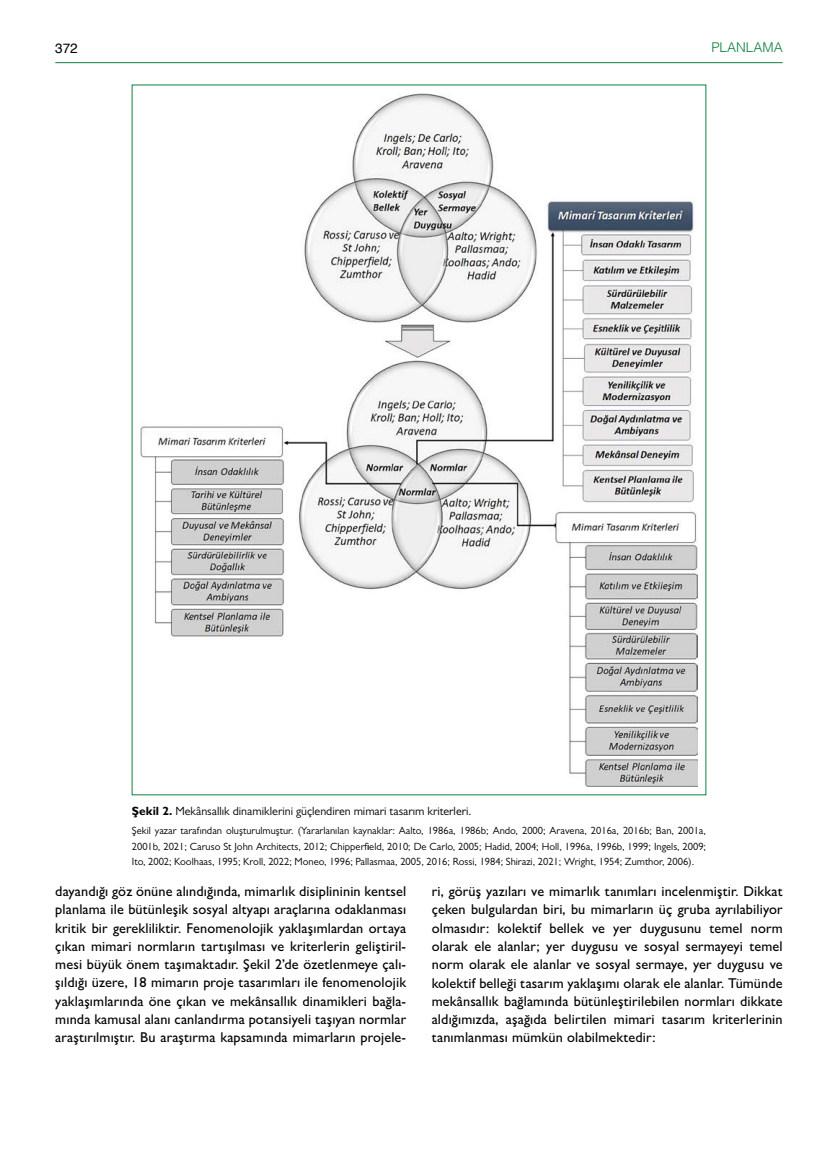
<style>
.page{position:relative;width:838px;height:1170px;background:#fff}
.page>*{position:absolute;margin:0;border:0;box-sizing:border-box;transform-origin:0 0}
.t1{font:500 14.25px/18.3px "Gill Sans MT Pro";letter-spacing:.01em;color:#000;text-align:justify}
.t2{font:300 13.5px "Helvetica";color:#0f8140}
.t3{font:13.5px "Helvetica";color:#000}
.t4{font:12px "Gill Sans MT Pro";color:#000}
.t5{font:10.5px/15.3px "Gill Sans MT Pro";color:#000;text-align:justify}
.s1{font-weight:700}
</style>
<div class="page">
<hr style="left:55px;top:62px;width:727px;height:1px;background:#0f8140">
<img style="left:140px;top:93px;width:557px;height:694px">
<p class="t3" style="left:55px;top:37px;width:24px">372</p>
<p class="t2" style="left:711px;top:36px;width:73px">PLANLAMA</p>
<p class="t4" style="left:132px;top:803px;width:341px"><span class="s1">Şekil 2.</span> Mekânsallık dinamiklerini güçlendiren mimari tasarım kriterleri.</p>
<p class="t5" style="left:132px;top:823px;width:576px">Şekil yazar tarafından oluşturulmuştur. (Yararlanılan kaynaklar: Aalto, 1986a, 1986b; Ando, 2000; Aravena, 2016a, 2016b; Ban, 2001a, 2001b, 2021; Caruso St John Architects, 2012; Chipperfield, 2010; De Carlo, 2005; Hadid, 2004; Holl, 1996a, 1996b, 1999; Ingels, 2009; Ito, 2002; Koolhaas, 1995; Kroll, 2022; Moneo, 1996; Pallasmaa, 2005, 2016; Rossi, 1984; Shirazi, 2021; Wright, 1954; Zumthor, 2006).</p>
<p class="t1" style="left:55px;top:881px;width:352px">dayandığı göz önüne alındığında, mimarlık disiplininin kentsel planlama ile bütünleşik sosyal altyapı araçlarına odaklanması kritik bir gerekliliktir. Fenomenolojik yaklaşımlardan ortaya çıkan mimari normların tartışılması ve kriterlerin geliştiril&shy;mesi büyük önem taşımaktadır. Şekil 2’de özetlenmeye çalı&shy;şıldığı üzere, 18 mimarın proje tasarımları ile fenomenolojik yaklaşımlarında öne çıkan ve mekânsallık dinamikleri bağla&shy;mında kamusal alanı canlandırma potansiyeli taşıyan normlar araştırılmıştır. Bu araştırma kapsamında mimarların projele-</p>
<p class="t1" style="left:432px;top:881px;width:352px">ri, görüş yazıları ve mimarlık tanımları incelenmiştir. Dikkat çeken bulgulardan biri, bu mimarların üç gruba ayrılabiliyor olmasıdır: kolektif bellek ve yer duygusunu temel norm olarak ele alanlar; yer duygusu ve sosyal sermayeyi temel norm olarak ele alanlar ve sosyal sermaye, yer duygusu ve kolektif belleği tasarım yaklaşımı olarak ele alanlar. Tümünde mekânsallık bağlamında bütünleştirilebilen normları dikkate aldığımızda, aşağıda belirtilen mimari tasarım kriterlerinin tanımlanması mümkün olabilmektedir:</p>
</div>
